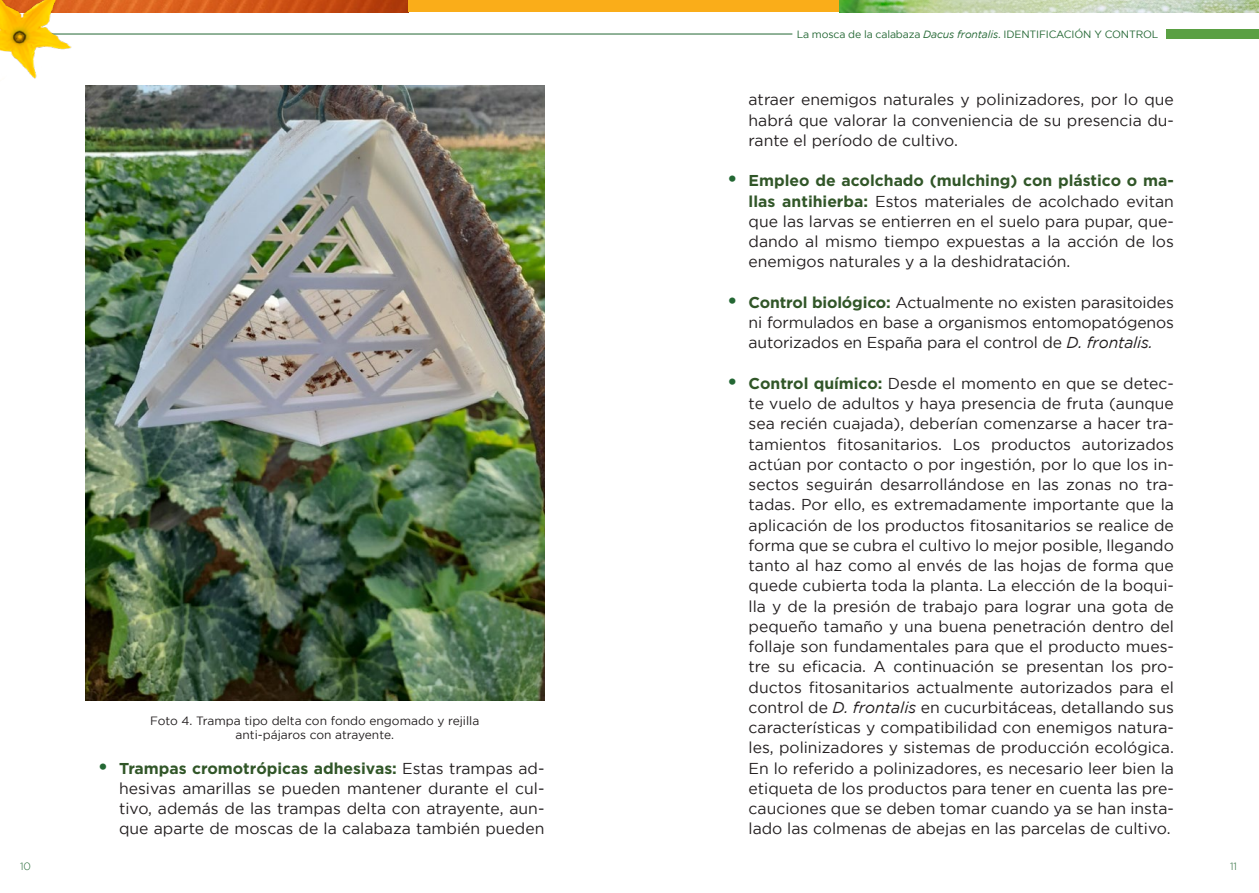
<style>
.page{position:relative;width:1259px;height:893px;background:#fff}
.page>*{position:absolute;margin:0;border:0;box-sizing:border-box;transform-origin:0 0}
.t1{font:15.75px/20.2px "Gotham";color:#231f20;text-align:justify}
.pies_de_fotos{font:12px/14.2px "Gotham";color:#231f20;text-align:center}
.t2{font:10.5px "Gotham";letter-spacing:-.015em;color:#236733}
.t3{font:300 10.5px "Gotham";color:#236733}
.s1{font-weight:700;font-size:21px;color:#236733}
.s2{font-weight:700;color:#315628}
.s3{font-style:italic}
</style>
<div class="page">
<img style="left:85px;top:85px;width:459px;height:616px">
<hr style="left:0;top:34px;width:792px;height:1px;background:#236733">
<div style="left:1166px;top:30px;width:93px;height:9px;background:#5aa043"></div>
<img style="left:84px;top:0;width:324px;height:12px">
<div style="left:408px;top:0;width:432px;height:12px;background:#faad19"></div>
<img style="left:840px;top:0;width:419px;height:12px">
<img style="left:0;top:0;width:84px;height:79px">
<p class="pies_de_fotos" style="left:150px;top:713px;width:331px">Foto 4. Trampa tipo delta con fondo engomado y rejilla anti-pájaros con atrayente.</p>
<p class="t1" style="left:119px;top:758px;width:427px;text-indent:-21px"><span class="s1">••</span> <span class="s2">Trampas cromotrópicas adhesivas:</span> Estas trampas ad&shy;hesivas amarillas se pueden mantener durante el cul&shy;tivo, además de las trampas delta con atrayente, aun&shy;que aparte de moscas de la calabaza también pueden</p>
<p class="t2" style="left:796px;top:28px;width:363px">La mosca de la calabaza <span class="s3">Dacus frontalis</span>. IDENTIFICACIÓN Y CONTROL</p>
<p class="t1" style="left:748px;top:89px;width:427px">atraer enemigos naturales y polinizadores, por lo que habrá que valorar la conveniencia de su presencia du&shy;rante el período de cultivo.</p>
<p class="t1" style="left:748px;top:170px;width:427px;text-indent:-21px"><span class="s1">••</span> <span class="s2">Empleo de acolchado (mulching) con plástico o ma&shy;llas antihierba:</span> Estos materiales de acolchado evitan que las larvas se entierren en el suelo para pupar, que&shy;dando al mismo tiempo expuestas a la acción de los enemigos naturales y a la deshidratación.</p>
<p class="t1" style="left:748px;top:292px;width:427px;text-indent:-21px"><span class="s1">••</span> <span class="s2">Control biológico:</span> Actualmente no existen parasitoides ni formulados en base a organismos entomopatógenos autorizados en España para el control de <span class="s3">D. frontalis.</span></p>
<p class="t1" style="left:748px;top:373px;width:427px;text-indent:-21px"><span class="s1">••</span> <span class="s2">Control químico:</span> Desde el momento en que se detec&shy;te vuelo de adultos y haya presencia de fruta (aunque sea recién cuajada), deberían comenzarse a hacer tra&shy;tamientos fitosanitarios. Los productos autorizados actúan por contacto o por ingestión, por lo que los in&shy;sectos seguirán desarrollándose en las zonas no tra&shy;tadas. Por ello, es extremadamente importante que la aplicación de los productos fitosanitarios se realice de forma que se cubra el cultivo lo mejor posible, llegando tanto al haz como al envés de las hojas de forma que quede cubierta toda la planta. La elección de la boqui&shy;lla y de la presión de trabajo para lograr una gota de pequeño tamaño y una buena penetración dentro del follaje son fundamentales para que el producto mues&shy;tre su eficacia. A continuación se presentan los pro&shy;ductos fitosanitarios actualmente autorizados para el control de <span class="s3">D. frontalis</span> en cucurbitáceas, detallando sus características y compatibilidad con enemigos natura&shy;les, polinizadores y sistemas de producción ecológica.<br>En lo referido a polinizadores, es necesario leer bien la etiqueta de los productos para tener en cuenta las pre&shy;cauciones que se deben tomar cuando ya se han insta&shy;lado las colmenas de abejas en las parcelas de cultivo.</p>
<p class="t3" style="left:20px;top:861px;width:12px">10</p>
<p class="t3" style="left:1230px;top:861px;width:8px">11</p>
</div>
